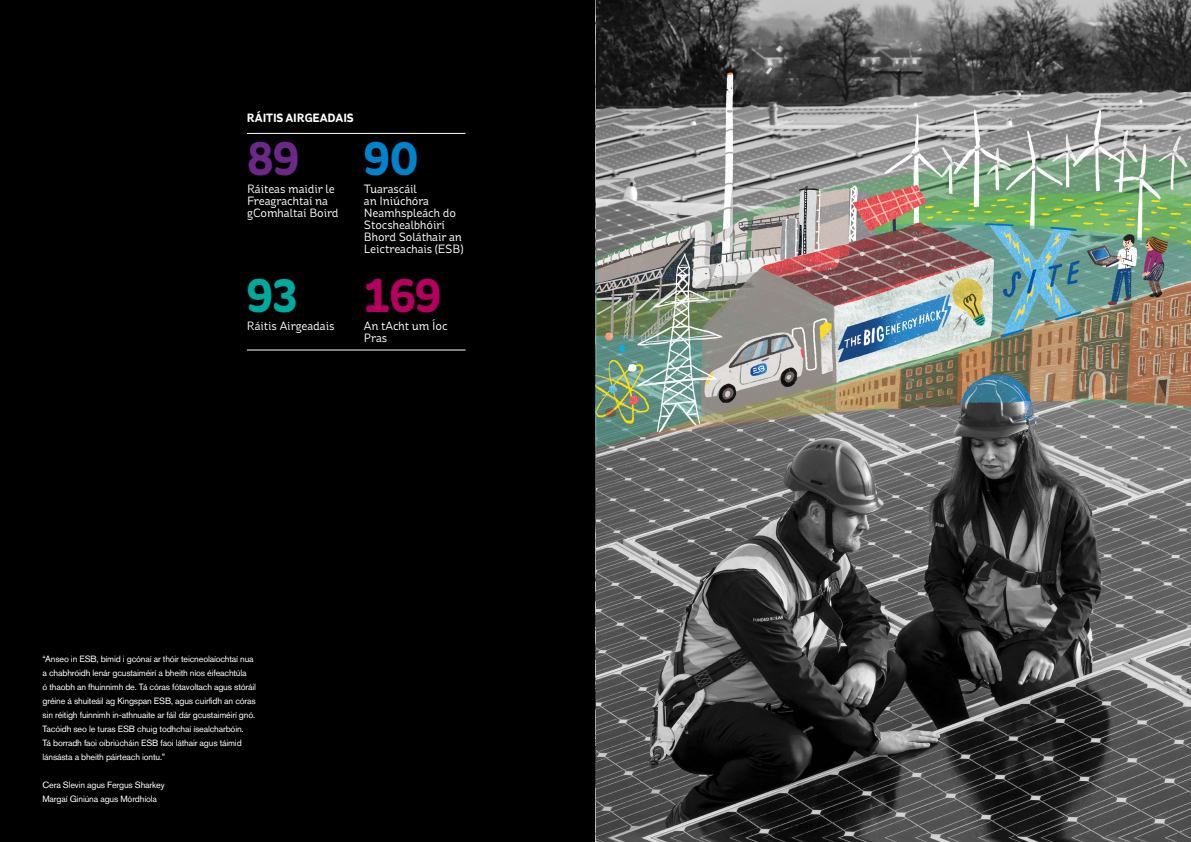
<style>
.page{position:relative;width:1191px;height:842px;background:#fff}
.page>*{position:absolute;margin:0;border:0;box-sizing:border-box;transform-origin:0 0}
.t1{font:700 48px "St Ryde";color:#b4005e}
.t2{font:700 48px "St Ryde";color:#6c2889}
.t3{font:700 48px "St Ryde";color:#0083ca}
.t4{font:700 48px "St Ryde";color:#00a99d}
.t5{font:12px/12px "St Ryde";letter-spacing:-.01em;color:#fff}
.t6{font:700 12px "St Ryde";letter-spacing:-.01em;color:#fff}
.t7{font:9px/14px "Akzidenz Grotesk BQ";letter-spacing:-.02em;color:#fff}
</style>
<div class="page">
<div style="left:0;top:0;width:595px;height:842px;background:#000"></div>
<img style="left:595px;top:0;width:596px;height:842px">
<hr style="left:247px;top:133px;width:218px;height:1px;background:#fff">
<hr style="left:247px;top:350px;width:218px;height:1px;background:#fff">
<h2 class="t6" style="left:247px;top:110px;width:108px">RÁITIS AIRGEADAIS</h2>
<h1 class="t2" style="left:247px;top:130px;width:54px">89</h1>
<h2 class="t5" style="left:247px;top:183px;width:93px">Ráiteas maidir le<br>Freagrachtaí na gComhaltaí Boird</h2>
<h1 class="t4" style="left:247px;top:267px;width:53px">93</h1>
<h2 class="t5" style="left:247px;top:319px;width:89px">Ráitis Airgeadais</h2>
<h1 class="t3" style="left:364px;top:130px;width:56px">90</h1>
<h2 class="t5" style="left:364px;top:183px;width:101px">Tuarascáil<br>an Iniúchóra<br>Neamhspleách do<br>Stocshealbhóirí<br>Bhord Soláthair an<br>Leictreachais (ESB)</h2>
<h1 class="t1" style="left:364px;top:267px;width:79px">169</h1>
<h2 class="t5" style="left:364px;top:319px;width:85px">An tAcht um Íoc<br>Pras</h2>
<p class="t7" style="left:43px;top:652px;width:215px">“Anseo in ESB, bímid i gcónaí ar thóir teicneolaíochtaí nua a chabhróidh lenár gcustaiméirí a bheith níos éifeachtúla<br>ó thaobh an fhuinnimh de. Tá córas fótavoltach agus stóráil gréine á shuiteáil ag Kingspan ESB, agus cuirfidh an córas sin réitigh fuinnimh in-athnuaite ar fáil dár gcustaiméirí gnó.<br>Tacóidh seo le turas ESB chuig todhchaí ísealcharbóin.<br>Tá borradh faoi oibriúcháin ESB faoi láthair agus táimid lánsásta a bheith páirteach iontu.”</p>
<p class="t7" style="left:43px;top:778px;width:124px">Cera Slevin agus Fergus Sharkey<br>Margaí Giniúna agus Mórdhíola</p>
</div>
